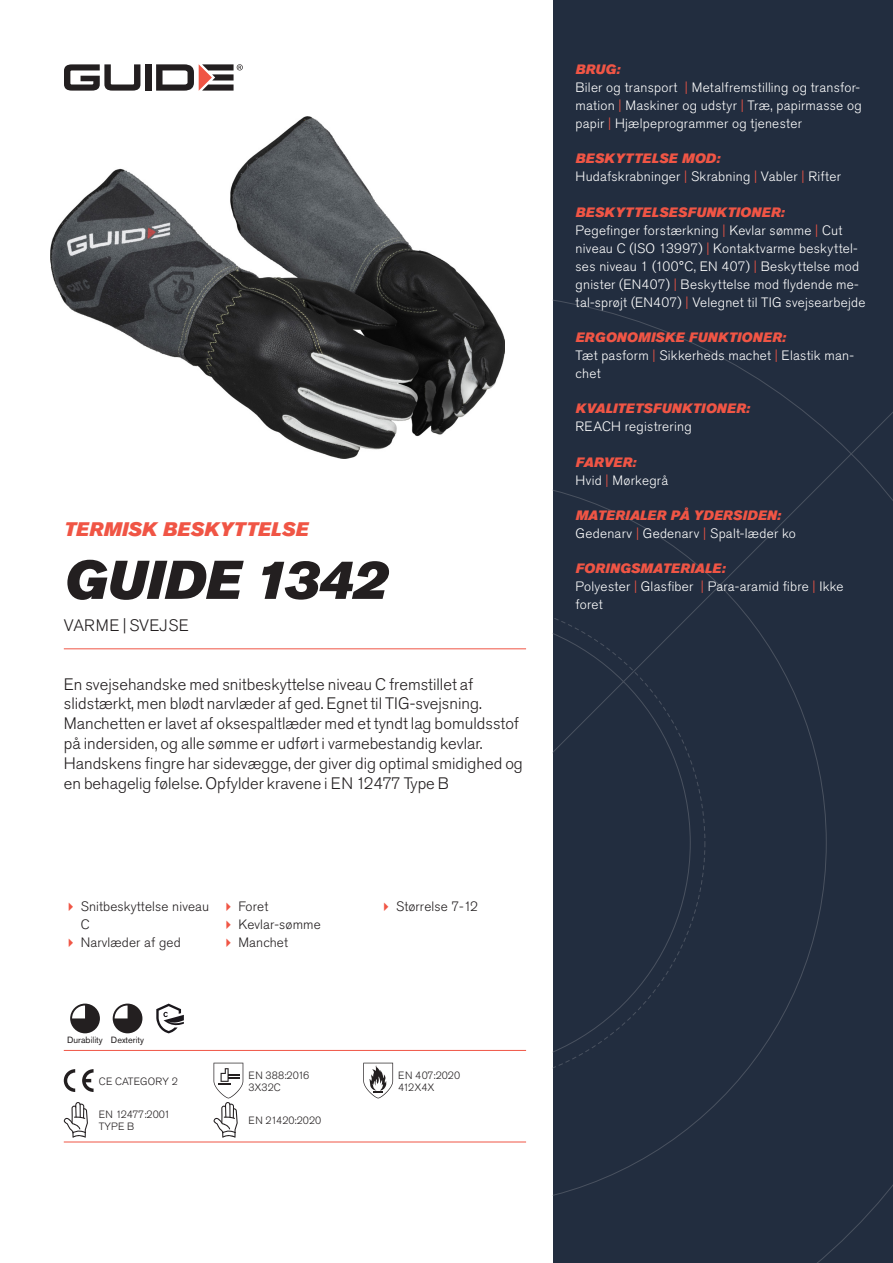
<style>
.page{position:relative;width:893px;height:1263px;background:#fff}
.page>*{position:absolute;margin:0;border:0;box-sizing:border-box;transform-origin:0 0}
.Rubrik{font:italic 54px "Akzidenz Grotesk Pro Super";color:#231f20}
.Överrubrik{font:italic 19.5px "Akzidenz Grotesk Pro Super";letter-spacing:.01em;color:#f05545}
.Ingress{font:300 16.5px/19.8px "Akzidenz Grotesk Pro";color:#231f20}
.Product_-_AltSegment{font:300 16.5px "Akzidenz Grotesk Pro";letter-spacing:.01em;color:#231f20}
.Produkt_-_Brödtext{font:300 13.5px/18px "Akzidenz Grotesk Pro";letter-spacing:.02em;color:#fff}
.Produkt_-_Namn{font:italic 13.5px "Akzidenz Grotesk Pro Super";letter-spacing:.015em;color:#f05545}
.t1{font:300 13.5px/18px "Akzidenz Grotesk Pro";letter-spacing:.01em;color:#231f20}
.t2{font:300 10.5px "Akzidenz Grotesk Pro";color:#231f20}
.t3{font:300 10.5px "Akzidenz Grotesk Pro";letter-spacing:-.02em;color:#231f20}
.Produkt_-_Egenskaper{font:9px "Akzidenz Grotesk Pro";color:#231f20}
.s1{color:#f05545}
</style>
<div class="page">
<div style="left:145px;top:64px;width:7px;height:27px;background:#231f20"></div>
<svg style="left:156px;top:64px;width:87px;height:27px"></svg>
<svg style="left:64px;top:64px;width:76px;height:27px"></svg>
<div style="left:553px;top:0;width:340px;height:1263px;background:#222d3f"></div>
<svg style="left:553px;top:300px;width:340px;height:963px"></svg>
<hr style="left:64px;top:1050px;width:462px;height:1px;background:#f05545">
<hr style="left:64px;top:1142px;width:462px;height:1px;background:#f05545">
<svg style="left:70px;top:1003px;width:30px;height:30px"></svg>
<svg style="left:113px;top:1003px;width:29px;height:30px"></svg>
<svg style="left:156px;top:1003px;width:28px;height:30px"></svg>
<svg style="left:64px;top:1069px;width:11px;height:23px"></svg>
<svg style="left:82px;top:1069px;width:12px;height:23px"></svg>
<svg style="left:363px;top:1063px;width:30px;height:35px"></svg>
<svg style="left:64px;top:1102px;width:24px;height:36px"></svg>
<svg style="left:214px;top:1063px;width:29px;height:75px"></svg>
<img style="left:51px;top:116px;width:453px;height:342px">
<hr style="left:64px;top:648px;width:462px;height:1px;background:#f05545">
<p class="Överrubrik" style="left:64px;top:517px;width:246px">TERMISK BESKYTTELSE</p>
<p class="Rubrik" style="left:64px;top:545px;width:325px">GUIDE 1342</p>
<p class="Product_-_AltSegment" style="left:64px;top:615px;width:126px">VARME | SVEJSE</p>
<p class="Ingress" style="left:64px;top:674px;width:461px">En svejsehandske med snitbeskyttelse niveau C fremstillet af slidstærkt, men blødt narvlæder af ged. Egnet til TIG-svejsning.<br>Manchetten er lavet af oksespaltlæder med et tyndt lag bomuldsstof på indersiden, og alle sømme er udført i varmebestandig kevlar.<br>Handskens fingre har sidevægge, der giver dig optimal smidighed og en behagelig følelse. Opfylder kravene i EN 12477 Type B</p>
<p class="t1" style="left:81px;top:897px;width:130px">Snitbeskyttelse niveau<br>C</p>
<p class="t1" style="left:81px;top:933px;width:101px">Narvlæder af ged</p>
<p class="t1" style="left:238px;top:897px;width:31px">Foret</p>
<p class="t1" style="left:238px;top:915px;width:84px">Kevlar-sømme</p>
<p class="t1" style="left:238px;top:933px;width:51px">Manchet</p>
<p class="Produkt_-_Egenskaper" style="left:67px;top:1034px;width:37px">Durability</p>
<p class="Produkt_-_Egenskaper" style="left:111px;top:1034px;width:35px">Dexterity</p>
<p class="t2" style="left:99px;top:1074px;width:81px">CE CATEGORY 2</p>
<p class="t3" style="left:99px;top:1107px;width:73px">EN 12477:2001</p>
<p class="t2" style="left:99px;top:1119px;width:37px">TYPE B</p>
<p class="t2" style="left:248px;top:1068px;width:62px">EN 388:2016</p>
<p class="t2" style="left:248px;top:1080px;width:34px">3X32C</p>
<p class="t2" style="left:248px;top:1113px;width:74px">EN 21420:2020</p>
<p class="t1" style="left:396px;top:897px;width:84px">Størrelse 7-12</p>
<p class="t2" style="left:398px;top:1068px;width:63px">EN 407:2020</p>
<p class="t2" style="left:398px;top:1080px;width:38px">412X4X</p>
<p class="Produkt_-_Namn" style="left:576px;top:60px;width:46px">BRUG:</p>
<p class="Produkt_-_Brödtext" style="left:576px;top:78px;width:288px;text-align:justify">Biler og transport <span class="s1">|</span> Metalfremstilling og transfor&shy;mation <span class="s1">|</span> Maskiner og udstyr <span class="s1">|</span> Træ, papirmasse og papir <span class="s1">|</span> Hjælpeprogrammer og tjenester</p>
<p class="Produkt_-_Namn" style="left:576px;top:150px;width:146px">BESKYTTELSE MOD:</p>
<p class="Produkt_-_Brödtext" style="left:576px;top:168px;width:267px">Hudafskrabninger <span class="s1">|</span> Skrabning <span class="s1">|</span> Vabler <span class="s1">|</span> Rifter</p>
<p class="Produkt_-_Namn" style="left:576px;top:203px;width:210px">BESKYTTELSESFUNKTIONER:</p>
<p class="Produkt_-_Brödtext" style="left:576px;top:221px;width:291px">Pegefinger forstærkning <span class="s1">|</span> Kevlar sømme <span class="s1">|</span> Cut niveau C (ISO 13997) <span class="s1">|</span> Kontaktvarme beskyttel&shy;ses niveau 1 (100°C, EN 407) <span class="s1">|</span> Beskyttelse mod gnister (EN407) <span class="s1">|</span> Beskyttelse mod flydende me&shy;tal-sprøjt (EN407) <span class="s1">|</span> Velegnet til TIG svejsearbejde</p>
<p class="Produkt_-_Namn" style="left:576px;top:328px;width:212px">ERGONOMISKE FUNKTIONER:</p>
<p class="Produkt_-_Brödtext" style="left:576px;top:346px;width:280px">Tæt pasform <span class="s1">|</span> Sikkerheds machet <span class="s1">|</span> Elastik man&shy;chet</p>
<p class="Produkt_-_Namn" style="left:576px;top:400px;width:176px">KVALITETSFUNKTIONER:</p>
<p class="Produkt_-_Brödtext" style="left:576px;top:418px;width:118px">REACH registrering</p>
<p class="Produkt_-_Namn" style="left:576px;top:453px;width:62px">FARVER:</p>
<p class="Produkt_-_Brödtext" style="left:576px;top:471px;width:94px">Hvid <span class="s1">|</span> Mørkegrå</p>
<p class="Produkt_-_Namn" style="left:576px;top:506px;width:207px">MATERIALER PÅ YDERSIDEN:</p>
<p class="Produkt_-_Brödtext" style="left:576px;top:524px;width:222px">Gedenarv <span class="s1">|</span> Gedenarv <span class="s1">|</span> Spalt-læder ko</p>
<p class="Produkt_-_Namn" style="left:576px;top:560px;width:151px">FORINGSMATERIALE:</p>
<p class="Produkt_-_Brödtext" style="left:576px;top:578px;width:269px">Polyester <span class="s1">|</span> Glasfiber <span class="s1">|</span> Para-aramid fibre <span class="s1">|</span> Ikke</p>
<p class="Produkt_-_Brödtext" style="left:576px;top:596px;width:29px">foret</p>
</div>
